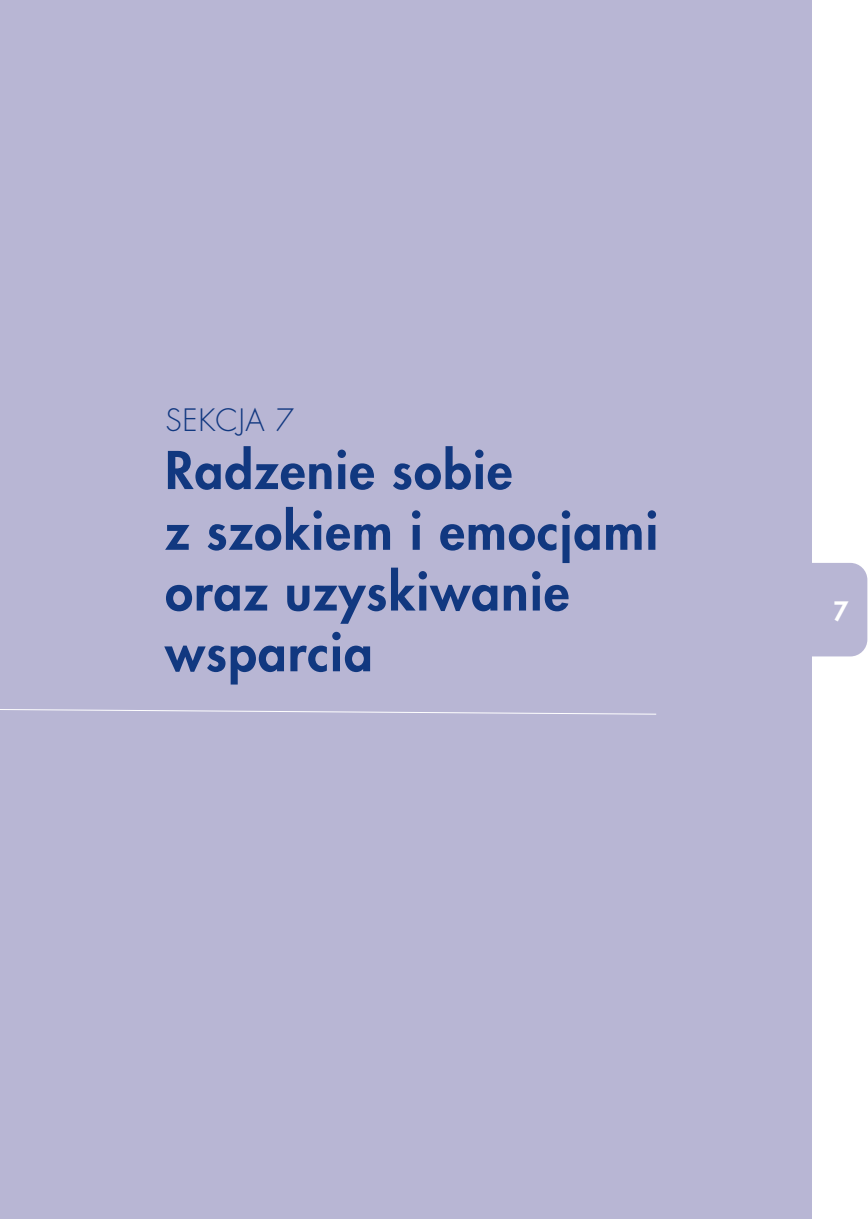
<style>
.page{position:relative;width:868px;height:1219px;background:#fff}
.page>*{position:absolute;margin:0;border:0;box-sizing:border-box;transform-origin:0 0}
.t1{font:800 50.6px/60.8px "Futura LT Pro";letter-spacing:.025em;color:#113880}
.t2{font:300 30px "Futura LT Pro";letter-spacing:.025em;color:#113880}
.t3{font:800 26px "Futura LT Pro";color:#fff}
</style>
<div class="page">
<div style="left:0;top:0;width:811px;height:1219px;background:#b8b6d4"></div>
<svg style="left:0;top:709px;width:656px;height:6px"></svg>
<div style="left:762px;top:563px;width:105px;height:93px;background:#b8b6d4;border-radius:17px"></div>
<p class="t2" style="left:165px;top:406px;width:130px">SEKCJA 7</p>
<p class="t1" style="left:165px;top:444px;width:494px">Radzenie sobie<br>z szokiem i emocjami oraz uzyskiwanie wsparcia</p>
<p class="t3" style="left:833px;top:598px;width:17px">7</p>
</div>
